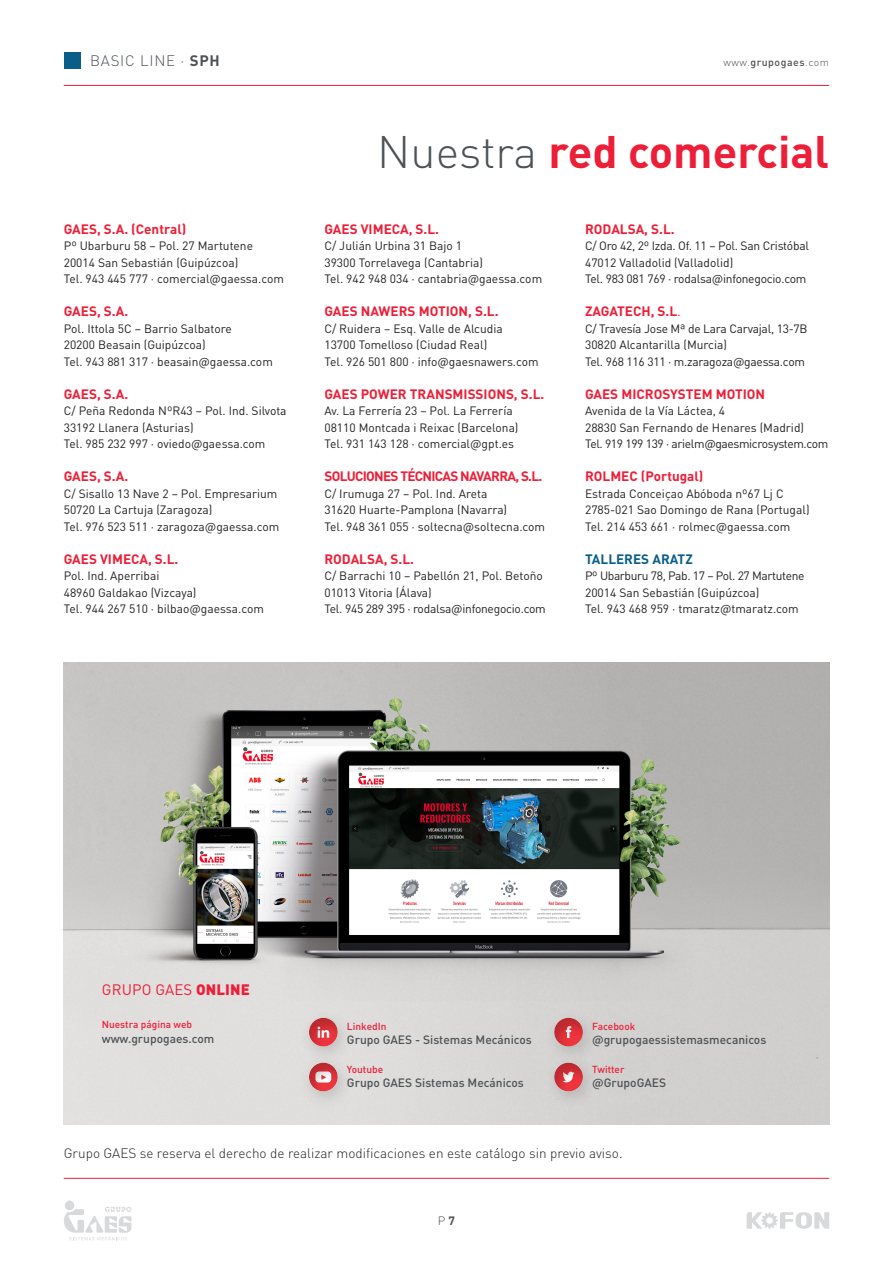
<style>
.page{position:relative;width:893px;height:1263px;background:#fff}
.page>*{position:absolute;margin:0;border:0;box-sizing:border-box;transform-origin:0 0}
.t1{font:700 45px "DIN Pro";color:#ed1e37}
.t2{font:15px "DIN Pro";letter-spacing:.01em;color:#ed1e37}
.t3{font:300 15px "DIN Pro";letter-spacing:.05em;color:#4d5256}
.t4{font:700 13.5px "DIN Pro";color:#ed1e37}
.t5{font:300 13.5px "DIN Pro";color:#231f20}
.t6{font:700 13.5px "DIN Pro";letter-spacing:-.05em;color:#ed1e37}
.t7{font:700 13.5px "DIN Pro";color:#0a5f88}
.t8{font:12px/16.5px "DIN Pro";color:#231f20}
.t9{font:12px "DIN Pro";letter-spacing:-.02em;color:#231f20}
.t10{font:500 12px "DIN Pro";color:#4d5256}
.t11{font:12px "DIN Pro";letter-spacing:-.03em;color:#231f20}
.t12{font:300 12px "DIN Pro";color:#4d5256}
.t13{font:500 10.5px "DIN Pro";letter-spacing:.05em;color:#4d5256}
.t14{font:500 10.2px "DIN Pro";color:#ed1e37}
.s1{font-weight:700}
.s2{font-weight:300}
.s3{font-weight:300;color:#4d5256}
.s4{font-weight:400}
.s5{font-weight:900}
</style>
<div class="page">
<hr style="left:64px;top:85px;width:765px;height:1px;background:#ed1e37">
<hr style="left:64px;top:1178px;width:765px;height:1px;background:#ed1e37">
<div style="left:64px;top:52px;width:16px;height:17px;background:#0a5f88"></div>
<div style="left:65px;top:1200px;width:9px;height:10px;background:#d8d9da;border-radius:50%"></div>
<svg style="left:64px;top:1207px;width:67px;height:33px"></svg>
<svg style="left:747px;top:1212px;width:82px;height:17px"></svg>
<img style="left:64px;top:663px;width:765px;height:462px">
<div style="left:298px;top:1009px;width:56px;height:56px;background:#dedddb"></div>
<div style="left:309px;top:1015px;width:31px;height:33px;background:#231f20;opacity:.25"></div>
<div style="left:543px;top:1009px;width:57px;height:56px;background:#d3d2d0"></div>
<div style="left:554px;top:1015px;width:31px;height:33px;background:#231f20;opacity:.25"></div>
<div style="left:298px;top:1054px;width:56px;height:56px;background:#dedddb"></div>
<div style="left:309px;top:1060px;width:31px;height:33px;background:#231f20;opacity:.25"></div>
<div style="left:543px;top:1054px;width:57px;height:56px;background:#d3d2d0"></div>
<div style="left:554px;top:1060px;width:31px;height:33px;background:#231f20;opacity:.25"></div>
<p class="t3" style="left:90px;top:50px;width:131px">BASIC LINE · <span class="s1">SPH</span></p>
<p class="t4" style="left:64px;top:219px;width:124px">GAES, S.A. (Central)</p>
<p class="t8" style="left:64px;top:237px;width:191px">Pº Ubarburu 58 – Pol. 27 Martutene</p>
<p class="t8" style="left:64px;top:253px;width:176px">20014 San Sebastián (Guipúzcoa)</p>
<p class="t8" style="left:64px;top:270px;width:222px">Tel. 943 445 777 · comercial@gaessa.com</p>
<p class="t4" style="left:64px;top:302px;width:66px">GAES, S.A.</p>
<p class="t8" style="left:64px;top:319px;width:170px">Pol. Ittola 5C – Barrio Salbatore</p>
<p class="t8" style="left:64px;top:336px;width:143px">20200 Beasain (Guipúzcoa)</p>
<p class="t8" style="left:64px;top:352px;width:211px">Tel. 943 881 317 · beasain@gaessa.com</p>
<p class="t4" style="left:64px;top:384px;width:66px">GAES, S.A.</p>
<p class="t8" style="left:64px;top:402px;width:224px">C/ Peña Redonda NºR43 – Pol. Ind. Silvota</p>
<p class="t8" style="left:64px;top:418px;width:131px">33192 Llanera (Asturias)</p>
<p class="t8" style="left:64px;top:435px;width:203px">Tel. 985 232 997 · oviedo@gaessa.com</p>
<p class="t4" style="left:64px;top:467px;width:66px">GAES, S.A.</p>
<p class="t8" style="left:64px;top:484px;width:215px">C/ Sisallo 13 Nave 2 – Pol. Empresarium<br>50720 La Cartuja (Zaragoza)</p>
<p class="t8" style="left:64px;top:517px;width:217px">Tel. 976 523 511 · zaragoza@gaessa.com</p>
<p class="t4" style="left:64px;top:549px;width:116px">GAES VIMECA, S.L.</p>
<p class="t8" style="left:64px;top:567px;width:97px">Pol. Ind. Aperribai</p>
<p class="t8" style="left:64px;top:583px;width:134px">48960 Galdakao (Vizcaya)</p>
<p class="t8" style="left:64px;top:600px;width:202px">Tel. 944 267 510 · bilbao@gaessa.com</p>
<p class="t13" style="left:723px;top:55px;width:107px"><span class="s2">www.</span>grupogaes<span class="s2">.com</span></p>
<p class="t1" style="left:377px;top:121px;width:453px"><span class="s3">Nuestra</span> red comercial</p>
<p class="t4" style="left:324px;top:219px;width:116px">GAES VIMECA, S.L.</p>
<p class="t8" style="left:324px;top:237px;width:139px">C/ Julián Urbina 31 Bajo 1</p>
<p class="t8" style="left:324px;top:253px;width:160px">39300 Torrelavega (Cantabria)</p>
<p class="t8" style="left:324px;top:270px;width:219px">Tel. 942 948 034 · cantabria@gaessa.com</p>
<p class="t4" style="left:324px;top:302px;width:176px">GAES NAWERS MOTION, S.L.</p>
<p class="t8" style="left:324px;top:319px;width:180px">C/ Ruidera – Esq. Valle de Alcudia</p>
<p class="t8" style="left:324px;top:336px;width:164px">13700 Tomelloso (Ciudad Real)</p>
<p class="t8" style="left:324px;top:352px;width:216px">Tel. 926 501 800 · info@gaesnawers.com</p>
<p class="t4" style="left:324px;top:384px;width:221px">GAES POWER TRANSMISSIONS, S.L.</p>
<p class="t8" style="left:324px;top:402px;width:190px">Av. La Ferrería 23 – Pol. La Ferrería</p>
<p class="t8" style="left:324px;top:418px;width:196px">08110 Montcada i Reixac (Barcelona)</p>
<p class="t8" style="left:324px;top:435px;width:191px">Tel. 931 143 128 · comercial@gpt.es</p>
<p class="t6" style="left:324px;top:467px;width:219px">SOLUCIONES TÉCNICAS NAVARRA, S.L.</p>
<p class="t8" style="left:324px;top:484px;width:164px">C/ Irumuga 27 – Pol. Ind. Areta</p>
<p class="t8" style="left:324px;top:501px;width:184px">31620 Huarte-Pamplona (Navarra)</p>
<p class="t8" style="left:324px;top:517px;width:222px">Tel. 948 361 055 · soltecna@soltecna.com</p>
<p class="t4" style="left:324px;top:549px;width:91px">RODALSA, S.L.</p>
<p class="t8" style="left:324px;top:567px;width:220px">C/ Barrachi 10 – Pabellón 21, Pol. Betoño<br>01013 Vitoria (Álava)</p>
<p class="t9" style="left:324px;top:601px;width:223px">Tel. 945 289 395 · rodalsa@infonegocio.com</p>
<p class="t4" style="left:585px;top:219px;width:91px">RODALSA, S.L.</p>
<p class="t9" style="left:585px;top:238px;width:225px">C/ Oro 42, 2º Izda. Of. 11 – Pol. San Cristóbal</p>
<p class="t8" style="left:585px;top:253px;width:150px">47012 Valladolid (Valladolid)</p>
<p class="t9" style="left:585px;top:271px;width:223px">Tel. 983 081 769 · rodalsa@infonegocio.com</p>
<p class="t4" style="left:585px;top:302px;width:97px">ZAGATECH, S.L<span class="s4">.</span></p>
<p class="t9" style="left:585px;top:320px;width:224px">C/ Travesía Jose Mª de Lara Carvajal, 13-7B</p>
<p class="t8" style="left:585px;top:336px;width:143px">30820 Alcantarilla (Murcia)</p>
<p class="t9" style="left:585px;top:353px;width:222px">Tel. 968 116 311 · m.zaragoza@gaessa.com</p>
<p class="t4" style="left:585px;top:384px;width:182px">GAES MICROSYSTEM MOTION</p>
<p class="t8" style="left:585px;top:402px;width:142px">Avenida de la Vía Láctea, 4</p>
<p class="t8" style="left:585px;top:418px;width:221px">28830 San Fernando de Henares (Madrid)</p>
<p class="t11" style="left:585px;top:436px;width:245px">Tel. 919 199 139 · arielm@gaesmicrosystem.com</p>
<p class="t4" style="left:585px;top:467px;width:120px">ROLMEC (Portugal)</p>
<p class="t8" style="left:585px;top:484px;width:200px">Estrada Conceiçao Abóboda nº67 Lj C</p>
<p class="t8" style="left:585px;top:501px;width:226px">2785-021 Sao Domingo de Rana (Portugal)</p>
<p class="t8" style="left:585px;top:517px;width:207px">Tel. 214 453 661 · rolmec@gaessa.com</p>
<p class="t7" style="left:585px;top:549px;width:109px">TALLERES ARATZ</p>
<p class="t11" style="left:585px;top:568px;width:221px">Pº Ubarburu 78, Pab. 17 – Pol. 27 Martutene</p>
<p class="t8" style="left:585px;top:583px;width:176px">20014 San Sebastián (Guipúzcoa)</p>
<p class="t8" style="left:585px;top:600px;width:215px">Tel. 943 468 959 · tmaratz@tmaratz.com</p>
<p class="t2" style="left:102px;top:979px;width:150px">GRUPO GAES <span class="s5">ONLINE</span></p>
<p class="t14" style="left:102px;top:1018px;width:92px">Nuestra página web</p>
<p class="t10" style="left:102px;top:1030px;width:114px">www.grupogaes.com</p>
<p class="t14" style="left:347px;top:1019px;width:41px">LinkedIn</p>
<p class="t10" style="left:347px;top:1032px;width:186px">Grupo GAES - Sistemas Mecánicos</p>
<p class="t14" style="left:347px;top:1062px;width:38px">Youtube</p>
<p class="t10" style="left:347px;top:1075px;width:178px">Grupo GAES Sistemas Mecánicos</p>
<p class="t14" style="left:592px;top:1019px;width:45px">Facebook</p>
<p class="t10" style="left:592px;top:1032px;width:176px">@grupogaessistemasmecanicos</p>
<p class="t14" style="left:592px;top:1062px;width:34px">Twitter</p>
<p class="t10" style="left:592px;top:1075px;width:75px">@GrupoGAES</p>
<p class="t5" style="left:64px;top:1143px;width:560px">Grupo GAES se reserva el derecho de realizar modificaciones en este catálogo sin previo aviso.</p>
<p class="t12" style="left:438px;top:1212px;width:19px">P <span class="s1">7</span></p>
</div>
